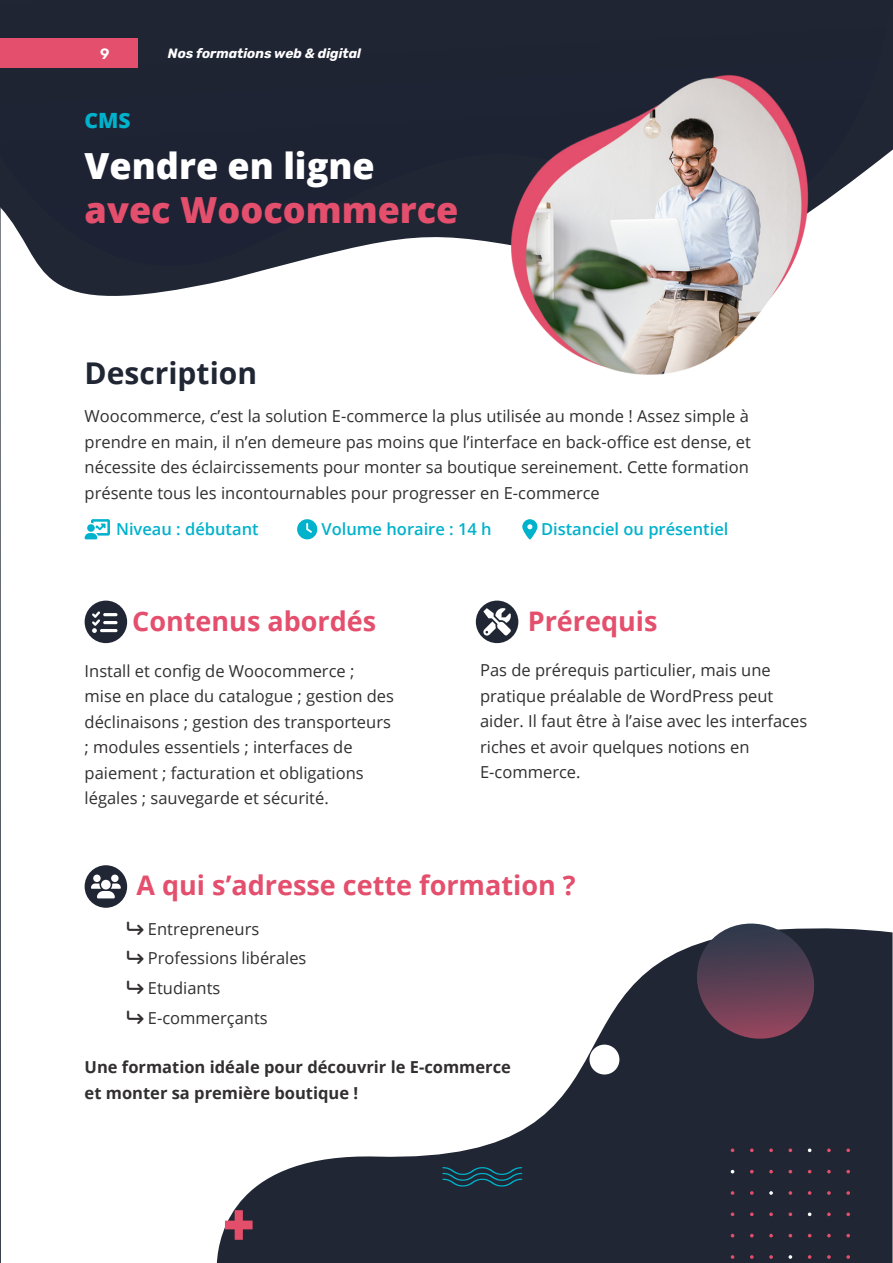
<style>
.page{position:relative;width:893px;height:1263px;background:#fff}
.page>*{position:absolute;margin:0;border:0;box-sizing:border-box;transform-origin:0 0}
.Sub_Headline{font:800 36px "Open Sans";color:#e34f6c}
.Sub_Headline-2{font:800 36px "Open Sans";color:#fff}
.Headliners{font:700 30px "Open Sans";color:#202633}
.Headliners-2{font:700 27px "Open Sans";color:#e34f6c}
.Sub_Headline-3{font:800 21px "Open Sans";color:#00b2cb}
.Body_Text{font:16.5px/25.5px "Open Sans";color:#312f30}
.Body_Text-2{font:700 16.5px/25.5px "Open Sans";color:#312f30}
.Headliners-3{font:600 16.5px "Open Sans";color:#00b2cb}
.t1{font:600 15px "Rubik";color:#fff}
.t2{font:italic 700 13.5px "Rubik";color:#fffeff}
</style>
<div class="page">
<hr style="left:0;top:0;width:1px;height:1263px;background:#393e49">
<svg style="left:217px;top:928px;width:675px;height:335px;fill:#202633"></svg>
<svg style="left:689px;top:923px;width:133px;height:122px;background:#554354"></svg>
<svg style="left:0;top:0;width:893px;height:326px"></svg>
<div style="left:0;top:0;width:892px;height:267px;background:#1f2433"></div>
<div style="left:85px;top:601px;width:42px;height:42px;background:#202633;border-radius:50%"></div>
<svg style="left:92px;top:611px;width:26px;height:22px"></svg>
<div style="left:476px;top:601px;width:42px;height:42px;background:#202633;border-radius:50%"></div>
<svg style="left:483px;top:608px;width:28px;height:28px"></svg>
<div style="left:85px;top:865px;width:42px;height:43px;background:#202633;border-radius:50%"></div>
<svg style="left:91px;top:874px;width:30px;height:24px"></svg>
<svg style="left:85px;top:519px;width:25px;height:20px"></svg>
<svg style="left:297px;top:519px;width:20px;height:20px"></svg>
<svg style="left:522px;top:519px;width:15px;height:20px"></svg>
<img style="left:469px;top:32px;width:381px;height:343px">
<svg style="left:731px;top:1148px;width:3px;height:4px"></svg>
<svg style="left:750px;top:1148px;width:4px;height:4px"></svg>
<svg style="left:769px;top:1148px;width:4px;height:4px"></svg>
<svg style="left:788px;top:1148px;width:4px;height:4px"></svg>
<svg style="left:808px;top:1148px;width:3px;height:4px"></svg>
<svg style="left:827px;top:1148px;width:4px;height:4px"></svg>
<svg style="left:846px;top:1148px;width:4px;height:4px"></svg>
<svg style="left:750px;top:1170px;width:4px;height:3px"></svg>
<svg style="left:769px;top:1170px;width:4px;height:3px"></svg>
<svg style="left:788px;top:1170px;width:4px;height:3px"></svg>
<svg style="left:827px;top:1170px;width:4px;height:3px"></svg>
<svg style="left:846px;top:1170px;width:4px;height:3px"></svg>
<svg style="left:731px;top:1191px;width:3px;height:4px"></svg>
<svg style="left:750px;top:1191px;width:4px;height:4px"></svg>
<svg style="left:769px;top:1191px;width:4px;height:4px"></svg>
<svg style="left:788px;top:1191px;width:4px;height:4px"></svg>
<svg style="left:808px;top:1191px;width:3px;height:4px"></svg>
<svg style="left:827px;top:1191px;width:4px;height:4px"></svg>
<svg style="left:846px;top:1191px;width:4px;height:4px"></svg>
<svg style="left:731px;top:1212px;width:3px;height:4px"></svg>
<svg style="left:750px;top:1212px;width:4px;height:4px"></svg>
<svg style="left:769px;top:1212px;width:4px;height:4px"></svg>
<svg style="left:788px;top:1212px;width:4px;height:4px"></svg>
<svg style="left:808px;top:1212px;width:3px;height:4px"></svg>
<svg style="left:827px;top:1212px;width:4px;height:4px"></svg>
<svg style="left:846px;top:1212px;width:4px;height:4px"></svg>
<svg style="left:750px;top:1234px;width:4px;height:3px"></svg>
<svg style="left:769px;top:1234px;width:4px;height:3px"></svg>
<svg style="left:788px;top:1234px;width:4px;height:3px"></svg>
<svg style="left:827px;top:1234px;width:4px;height:3px"></svg>
<svg style="left:846px;top:1234px;width:4px;height:3px"></svg>
<svg style="left:731px;top:1255px;width:3px;height:4px"></svg>
<svg style="left:750px;top:1255px;width:4px;height:4px"></svg>
<svg style="left:769px;top:1255px;width:4px;height:4px"></svg>
<svg style="left:788px;top:1255px;width:4px;height:4px"></svg>
<svg style="left:808px;top:1255px;width:3px;height:4px"></svg>
<svg style="left:827px;top:1255px;width:4px;height:4px"></svg>
<svg style="left:846px;top:1255px;width:4px;height:4px"></svg>
<div style="left:589px;top:1044px;width:30px;height:30px;background:#fff;border-radius:50%"></div>
<svg style="left:225px;top:1210px;width:28px;height:30px"></svg>
<svg style="left:442px;top:1167px;width:80px;height:19px;background:#184453"></svg>
<div style="left:0;top:38px;width:138px;height:30px;background:#e34f6c"></div>
<p class="t1" style="left:100px;top:45px;width:11px">9</p>
<p class="t2" style="left:168px;top:45px;width:195px">Nos formations web &amp; digital</p>
<p class="Sub_Headline-3" style="left:85px;top:105px;width:48px">CMS</p>
<p class="Sub_Headline-2" style="left:85px;top:139px;width:292px">Vendre en ligne</p>
<p class="Sub_Headline" style="left:85px;top:182px;width:375px">avec Woocommerce</p>
<p class="Headliners" style="left:85px;top:352px;width:174px">Description</p>
<p class="Body_Text" style="left:85px;top:403px;width:668px">Woocommerce, c’est la solution E-commerce la plus utilisée au monde ! Assez simple à prendre en main, il n’en demeure pas moins que l’interface en back-office est dense, et nécessite des éclaircissements pour monter sa boutique sereinement. Cette formation présente tous les incontournables pour progresser en E-commerce</p>
<p class="Headliners-3" style="left:116px;top:517px;width:144px">Niveau : débutant</p>
<p class="Headliners-3" style="left:321px;top:517px;width:172px">Volume horaire : 14 h</p>
<p class="Headliners-3" style="left:541px;top:517px;width:189px">Distanciel ou présentiel</p>
<p class="Headliners-2" style="left:132px;top:602px;width:246px">Contenus abordés</p>
<p class="Headliners-2" style="left:528px;top:602px;width:131px">Prérequis</p>
<p class="Body_Text" style="left:85px;top:657px;width:311px">Install et config de Woocommerce ; mise en place du catalogue ; gestion des déclinaisons ; gestion des transporteurs ; modules essentiels ; interfaces de paiement ; facturation et obligations légales ; sauvegarde et sécurité.</p>
<p class="Body_Text" style="left:480px;top:657px;width:329px">Pas de prérequis particulier, mais une pratique préalable de WordPress peut aider. Il faut être à l’aise avec les interfaces riches et avoir quelques notions en E-commerce.</p>
<p class="Headliners-2" style="left:136px;top:866px;width:441px">A qui s’adresse cette formation ?</p>
<p class="Body_Text" style="left:148px;top:915px;width:113px">Entrepreneurs</p>
<p class="Body_Text" style="left:148px;top:945px;width:160px">Professions libérales</p>
<p class="Body_Text" style="left:148px;top:975px;width:74px">Etudiants</p>
<p class="Body_Text" style="left:148px;top:1004px;width:121px">E-commerçants</p>
<p class="Body_Text-2" style="left:85px;top:1054px;width:428px">Une formation idéale pour découvrir le E-commerce et monter sa première boutique !</p>
</div>
